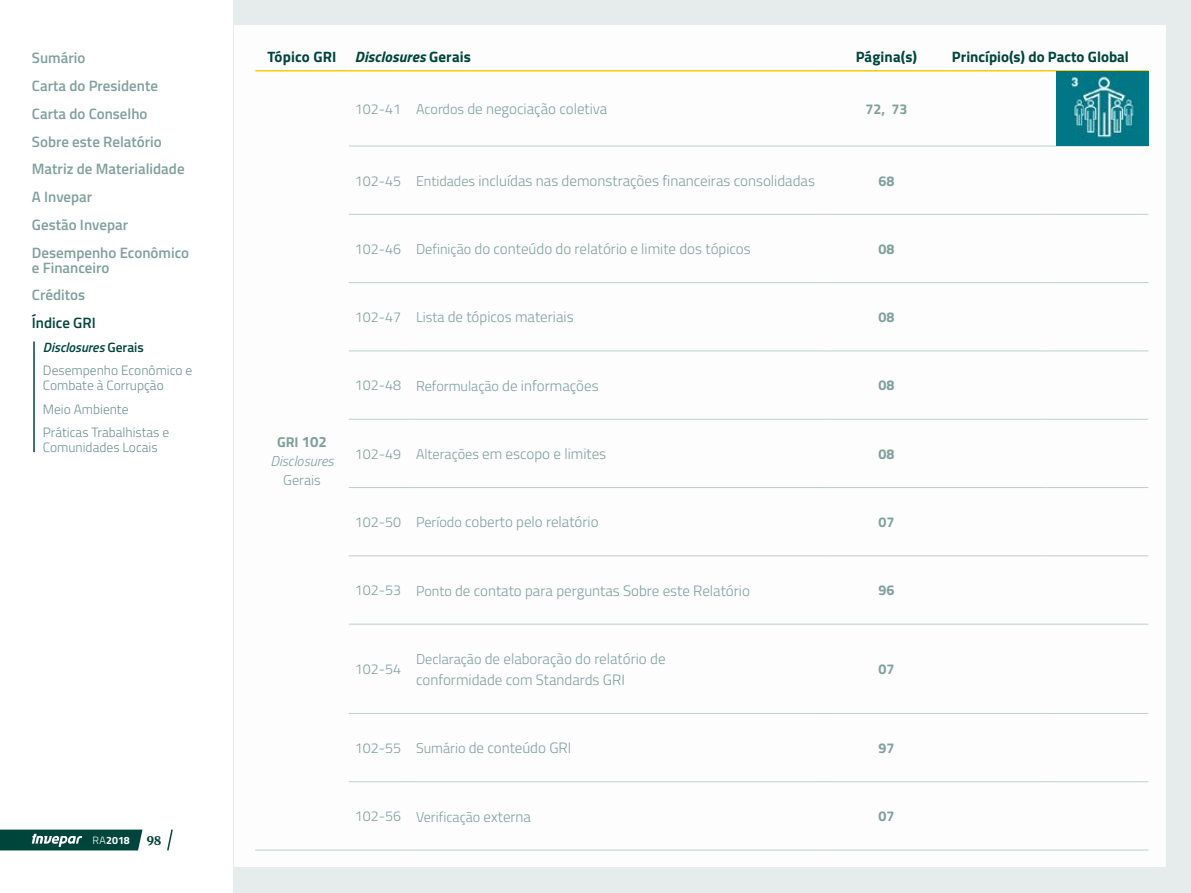
<style>
.page{position:relative;width:1191px;height:893px;background:#fff}
.page>*{position:absolute;margin:0;border:0;box-sizing:border-box;transform-origin:0 0}
.t1{font:300 15px/21px "Titillium";color:#80a19c}
.t2{font:600 15px/27.8px "Titillium";color:#80a19c}
.t3{font:700 15px "Titillium";color:#00453b}
.t4{font:600 15px "Titillium";color:#00453b}
.t5{font:300 14.25px "Titillium";color:#80a19c}
.t6{font:700 14.25px "Titillium";color:#80a19c}
.t7{font:italic 300 14.25px/18.8px "Titillium";color:#80a19c;text-align:center}
.t8{font:300 13.5px/23.5px "Titillium";color:#6e938e}
.t9{font:900 12px "Merriweather";color:#00453b}
.t10{font:700 10.65px "Titillium";color:#fff}
.s1{font-weight:600;font-style:italic;color:#00453b}
.s2{font-weight:600;color:#00453b}
.s3{font-weight:300}
.s4{font-style:italic}
.s5{font-size:14.25px}
.s6{font-weight:700;font-style:normal}
.s7{font-weight:700;font-style:normal;font-size:15px}
.s8{font-size:15px}
</style>
<div class="page">
<div style="left:234px;top:0;width:957px;height:893px;background:#e6eceb"></div>
<div style="left:234px;top:26px;width:931px;height:841px;background:#fff"></div>
<svg style="left:0;top:830px;width:142px;height:20px;background:#19574e"></svg>
<svg style="left:167px;top:829px;width:6px;height:22px"></svg>
<hr style="left:255px;top:850px;width:94px;height:1px;background:#bfd0cd">
<hr style="left:349px;top:146px;width:61px;height:1px;background:#bfd0cd">
<hr style="left:349px;top:214px;width:61px;height:1px;background:#bfd0cd">
<hr style="left:349px;top:282px;width:61px;height:1px;background:#bfd0cd">
<hr style="left:349px;top:351px;width:61px;height:1px;background:#bfd0cd">
<hr style="left:349px;top:419px;width:61px;height:1px;background:#bfd0cd">
<hr style="left:349px;top:487px;width:61px;height:1px;background:#bfd0cd">
<hr style="left:349px;top:555px;width:61px;height:1px;background:#bfd0cd">
<hr style="left:349px;top:624px;width:61px;height:1px;background:#bfd0cd">
<hr style="left:349px;top:713px;width:61px;height:1px;background:#bfd0cd">
<hr style="left:349px;top:781px;width:61px;height:1px;background:#bfd0cd">
<hr style="left:349px;top:850px;width:61px;height:1px;background:#bfd0cd">
<hr style="left:410px;top:146px;width:417px;height:1px;background:#bfd0cd">
<hr style="left:410px;top:214px;width:417px;height:1px;background:#bfd0cd">
<hr style="left:410px;top:282px;width:417px;height:1px;background:#bfd0cd">
<hr style="left:410px;top:351px;width:417px;height:1px;background:#bfd0cd">
<hr style="left:410px;top:419px;width:417px;height:1px;background:#bfd0cd">
<hr style="left:410px;top:487px;width:417px;height:1px;background:#bfd0cd">
<hr style="left:410px;top:555px;width:417px;height:1px;background:#bfd0cd">
<hr style="left:410px;top:624px;width:417px;height:1px;background:#bfd0cd">
<hr style="left:410px;top:713px;width:417px;height:1px;background:#bfd0cd">
<hr style="left:410px;top:781px;width:417px;height:1px;background:#bfd0cd">
<hr style="left:410px;top:850px;width:417px;height:1px;background:#bfd0cd">
<hr style="left:946px;top:146px;width:100px;height:1px;background:#bfd0cd">
<hr style="left:946px;top:214px;width:100px;height:1px;background:#bfd0cd">
<hr style="left:946px;top:282px;width:100px;height:1px;background:#bfd0cd">
<hr style="left:946px;top:351px;width:100px;height:1px;background:#bfd0cd">
<hr style="left:946px;top:419px;width:100px;height:1px;background:#bfd0cd">
<hr style="left:946px;top:487px;width:100px;height:1px;background:#bfd0cd">
<hr style="left:946px;top:555px;width:100px;height:1px;background:#bfd0cd">
<hr style="left:946px;top:624px;width:100px;height:1px;background:#bfd0cd">
<hr style="left:946px;top:713px;width:100px;height:1px;background:#bfd0cd">
<hr style="left:946px;top:781px;width:100px;height:1px;background:#bfd0cd">
<hr style="left:946px;top:850px;width:100px;height:1px;background:#bfd0cd">
<hr style="left:1046px;top:146px;width:102px;height:1px;background:#bfd0cd">
<hr style="left:1046px;top:214px;width:102px;height:1px;background:#bfd0cd">
<hr style="left:1046px;top:282px;width:102px;height:1px;background:#bfd0cd">
<hr style="left:1046px;top:351px;width:102px;height:1px;background:#bfd0cd">
<hr style="left:1046px;top:419px;width:102px;height:1px;background:#bfd0cd">
<hr style="left:1046px;top:487px;width:102px;height:1px;background:#bfd0cd">
<hr style="left:1046px;top:555px;width:102px;height:1px;background:#bfd0cd">
<hr style="left:1046px;top:624px;width:102px;height:1px;background:#bfd0cd">
<hr style="left:1046px;top:713px;width:102px;height:1px;background:#bfd0cd">
<hr style="left:1046px;top:781px;width:102px;height:1px;background:#bfd0cd">
<hr style="left:1046px;top:850px;width:102px;height:1px;background:#bfd0cd">
<hr style="left:255px;top:70px;width:94px;height:2px;background:#ffcc05">
<hr style="left:349px;top:70px;width:61px;height:2px;background:#ffcc05">
<hr style="left:410px;top:70px;width:417px;height:2px;background:#ffcc05">
<hr style="left:827px;top:70px;width:119px;height:2px;background:#ffcc05">
<hr style="left:946px;top:70px;width:100px;height:2px;background:#ffcc05">
<hr style="left:1046px;top:70px;width:102px;height:2px;background:#ffcc05">
<hr style="left:827px;top:146px;width:119px;height:1px;background:#bfd0cd">
<hr style="left:827px;top:214px;width:119px;height:1px;background:#bfd0cd">
<hr style="left:827px;top:282px;width:119px;height:1px;background:#bfd0cd">
<hr style="left:827px;top:351px;width:119px;height:1px;background:#bfd0cd">
<hr style="left:827px;top:419px;width:119px;height:1px;background:#bfd0cd">
<hr style="left:827px;top:487px;width:119px;height:1px;background:#bfd0cd">
<hr style="left:827px;top:555px;width:119px;height:1px;background:#bfd0cd">
<hr style="left:827px;top:624px;width:119px;height:1px;background:#bfd0cd">
<hr style="left:827px;top:713px;width:119px;height:1px;background:#bfd0cd">
<hr style="left:827px;top:781px;width:119px;height:1px;background:#bfd0cd">
<hr style="left:827px;top:850px;width:119px;height:1px;background:#bfd0cd">
<img style="left:1056px;top:71px;width:92px;height:75px">
<hr style="left:33px;top:341px;width:2px;height:111px;background:#00453b">
<p class="t2" style="left:32px;top:43px;width:159px">Sumário<br>Carta do Presidente<br>Carta do Conselho<br>Sobre este Relatório<br>Matriz de Materialidade<br>A Invepar<br>Gestão Invepar<br>Desempenho Econômico</p>
<p class="t2" style="left:32px;top:253px;width:79px">e Financeiro<br>Créditos</p>
<p class="t4" style="left:32px;top:312px;width:65px">Índice GRI</p>
<p class="t8" style="left:43px;top:334px;width:151px"><span class="s1">Disclosures</span> <span class="s2">Gerais<br></span>Desempenho Econômico e</p>
<p class="t8" style="left:43px;top:373px;width:128px">Combate à Corrupção<br>Meio Ambiente<br>Práticas Trabalhistas e</p>
<p class="t8" style="left:43px;top:435px;width:116px">Comunidades Locais</p>
<p class="t10" style="left:92px;top:832px;width:39px"><span class="s3">RA</span>2018</p>
<p class="t9" style="left:147px;top:832px;width:16px">98</p>
<p class="t3" style="left:267px;top:46px;width:205px">Tópico GRI <span class="s4">Disclosures</span> Gerais</p>
<p class="t3" style="left:855px;top:46px;width:63px">Página(s)</p>
<p class="t3" style="left:952px;top:46px;width:178px">Princípio(s) do Pacto Global</p>
<p class="t1" style="left:355px;top:98px;width:254px"><span class="s5">102-41 Acordos</span> de negociação coletiva</p>
<p class="t6" style="left:865px;top:98px;width:43px">72, 73</p>
<p class="t1" style="left:355px;top:169px;width:462px"><span class="s5">102-45 Entidades</span> incluídas nas demonstrações financeiras consolidadas</p>
<p class="t6" style="left:878px;top:170px;width:17px">68</p>
<p class="t1" style="left:355px;top:238px;width:397px"><span class="s5">102-46 Definição</span> do conteúdo do relatório e limite dos tópicos</p>
<p class="t6" style="left:878px;top:238px;width:17px">08</p>
<p class="t1" style="left:355px;top:306px;width:220px"><span class="s5">102-47 Lista</span> de tópicos materiais</p>
<p class="t6" style="left:878px;top:306px;width:17px">08</p>
<p class="t7" style="left:270px;top:432px;width:65px"><span class="s6">GRI</span> <span class="s7">102<br></span>Disclosures</p>
<p class="t5" style="left:283px;top:470px;width:39px">Gerais</p>
<p class="t5" style="left:355px;top:375px;width:245px">102-48 Reformulação <span class="s8">de informações</span></p>
<p class="t6" style="left:878px;top:375px;width:17px">08</p>
<p class="t5" style="left:355px;top:444px;width:253px">102-49 Alterações <span class="s8">em escopo e limites</span></p>
<p class="t6" style="left:878px;top:443px;width:17px">08</p>
<p class="t1" style="left:355px;top:511px;width:245px"><span class="s5">102-50 Período</span> coberto pelo relatório</p>
<p class="t6" style="left:878px;top:511px;width:17px">07</p>
<p class="t1" style="left:355px;top:579px;width:397px"><span class="s5">102-53 Ponto</span> de contato para perguntas Sobre este Relatório</p>
<p class="t6" style="left:878px;top:579px;width:17px">96</p>
<p class="t5" style="left:355px;top:659px;width:48px">102-54</p>
<p class="t1" style="left:416px;top:647px;width:251px"><span class="s5">Declaração</span> de elaboração do relatório de conformidade com Standards GRI</p>
<p class="t6" style="left:878px;top:658px;width:17px">07</p>
<p class="t5" style="left:355px;top:738px;width:218px">102-55 Sumário <span class="s8">de conteúdo GRI</span></p>
<p class="t6" style="left:878px;top:737px;width:17px">97</p>
<p class="t5" style="left:355px;top:806px;width:178px">102-56 Verificação <span class="s8">externa</span></p>
<p class="t6" style="left:878px;top:805px;width:17px">07</p>
</div>
